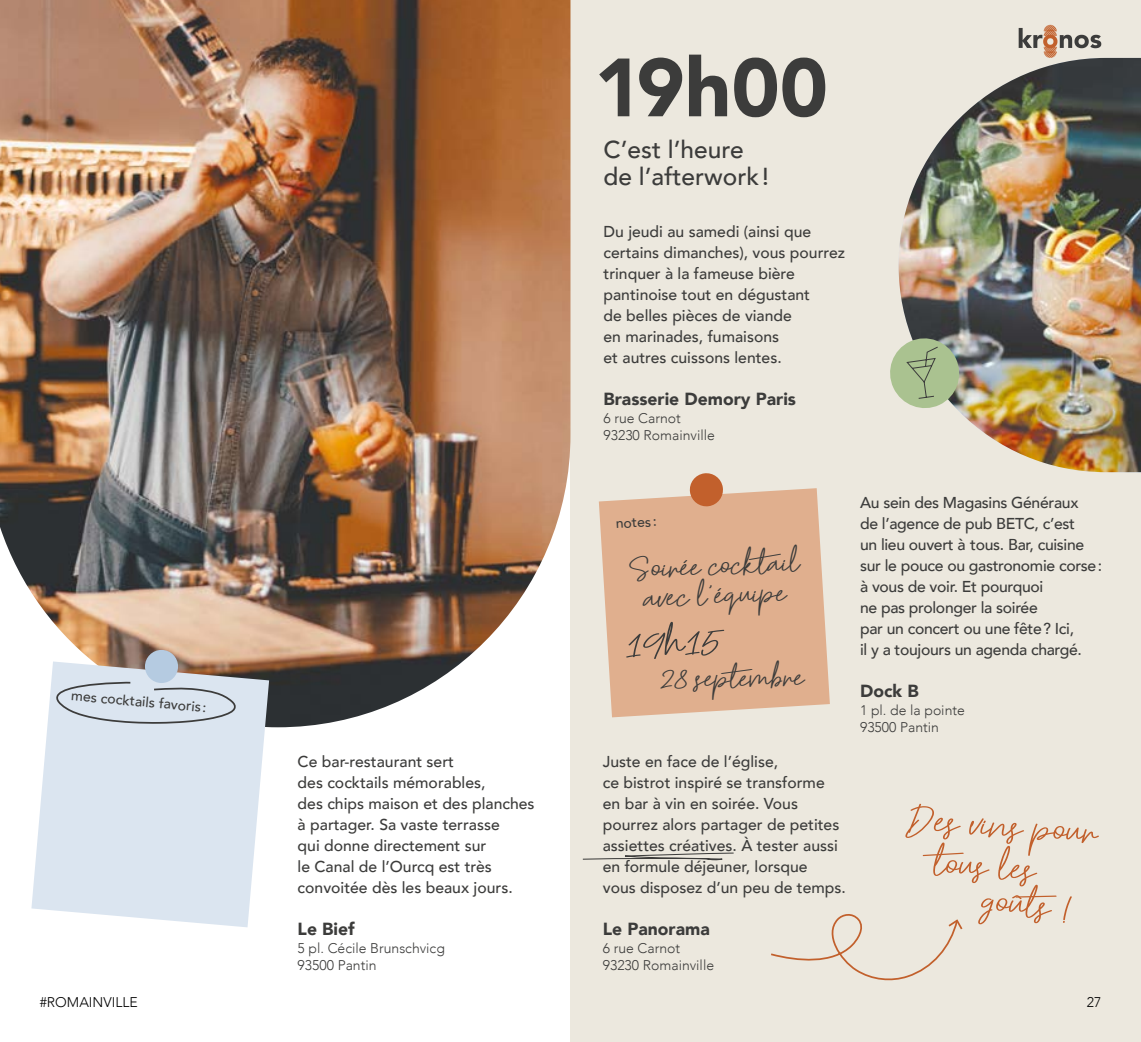
<style>
.page{position:relative;width:1141px;height:1042px;background:#fff}
.page>*{position:absolute;margin:0;border:0;box-sizing:border-box;transform-origin:0 0}
.t1{font:900 81.55px "Avenir";color:#3c3c3b}
.t2{font:39.73px/41.5px "Hesterica";color:#c2602c;scale:1.39 1}
.t3{font:39.38px "Hesterica";color:#3c3c3b;scale:1.39 1}
.t4{font:31.5px/29.8px "Hesterica";color:#3c3c3b;text-align:center;scale:1.39 1}
.t5{font:30.45px "Hesterica";color:#3c3c3b;scale:1.39 1}
.t6{font:500 24.5px/26.2px "Avenir";color:#3c3c3b}
.t7{font:900 17.5px "Avenir";color:#3c3c3b}
.t8{font:500 15.75px/21px "Avenir";color:#3c3c3b}
.t9{font:500 15.75px/21px "Avenir";letter-spacing:-.02em;color:#3c3c3b}
.t10{font:300 14px/17.5px "Avenir";color:#3c3c3b}
.t11{font:500 14px "Avenir";color:#3c3c3b}
.t12{font:300 14px "Avenir";color:#000}
</style>
<div class="page">
<div style="left:570px;top:0;width:571px;height:1042px;background:#ece8de"></div>
<img style="left:0;top:0;width:570px;height:727px">
<img style="left:899px;top:58px;width:242px;height:414px">
<svg style="left:599px;top:488px;width:231px;height:229px;background:#e1b496"></svg>
<svg style="left:689px;top:473px;width:35px;height:34px"></svg>
<svg style="left:890px;top:333px;width:74px;height:80px"></svg>
<svg style="left:771px;top:914px;width:192px;height:67px"></svg>
<svg style="left:582px;top:852px;width:152px;height:8px"></svg>
<svg style="left:31px;top:661px;width:238px;height:266px;background:#dce3ec"></svg>
<div style="left:145px;top:650px;width:33px;height:33px;background:#b5cbe1;border-radius:50%"></div>
<svg style="left:25px;top:681px;width:213px;height:43px;background:#d4dce5"></svg>
<svg style="left:1019px;top:25px;width:82px;height:33px"></svg>
<h1 class="t1" style="left:594px;top:18px;width:235px">19h00</h1>
<h3 class="t6" style="left:603px;top:135px;width:167px">C’est l’heure de l’afterwork!</h3>
<p class="t11" style="left:72px;top:683px;width:137px;rotate:5deg">mes cocktails favoris :</p>
<p class="t8" style="left:298px;top:750px;width:238px">Ce bar-restaurant sert<br>des cocktails mémorables,<br>des chips maison et des planches à partager. Sa vaste terrasse<br>qui donne directement sur<br>le Canal de l’Ourcq est très convoitée dès les beaux jours.</p>
<p class="t7" style="left:298px;top:914px;width:59px">Le Bief</p>
<p class="t10" style="left:298px;top:939px;width:149px">5 pl. Cécile Brunschvicg<br>93500 Pantin</p>
<p class="t8" style="left:603px;top:220px;width:243px">Du jeudi au samedi (ainsi que certains dimanches), vous pourrez trinquer à la fameuse bière pantinoise tout en dégustant<br>de belles pièces de viande<br>en marinades, fumaisons<br>et autres cuissons lentes.</p>
<p class="t7" style="left:603px;top:384px;width:194px">Brasserie Demory Paris</p>
<p class="t10" style="left:603px;top:409px;width:113px">6 rue Carnot<br>93230 Romainville</p>
<p class="t11" style="left:615px;top:511px;width:42px;rotate:-4deg">notes :</p>
<h3 class="t4" style="left:627px;top:548px;width:125px;rotate:-3deg">Soirée cocktail avec l'équipe</h3>
<h3 class="t3" style="left:625px;top:613px;width:70px;rotate:-2deg">19h15</h3>
<h3 class="t5" style="left:660px;top:653px;width:105px">28 septembre</h3>
<p class="t8" style="left:603px;top:750px;width:245px">Juste en face de l’église,<br>ce bistrot inspiré se transforme en bar à vin en soirée. Vous pourrez alors partager de petites assiettes créatives. À tester aussi en formule déjeuner, lorsque<br>vous disposez d’un peu de temps.</p>
<p class="t7" style="left:603px;top:914px;width:108px">Le Panorama</p>
<p class="t10" style="left:603px;top:939px;width:113px">6 rue Carnot<br>93230 Romainville</p>
<p class="t9" style="left:860px;top:491px;width:243px">Au sein des Magasins Généraux<br>de l’agence de pub BETC, c’est<br>un lieu ouvert à tous. Bar, cuisine sur le pouce ou gastronomie corse: à vous de voir. Et pourquoi<br>ne pas prolonger la soirée<br>par un concert ou une fête? Ici,<br>il y a toujours un agenda chargé.</p>
<p class="t7" style="left:860px;top:676px;width:60px">Dock B</p>
<p class="t10" style="left:860px;top:701px;width:106px">1 pl. de la pointe<br>93500 Pantin</p>
<h2 class="t2" style="left:939px;top:791px;width:118px;text-indent:-31px;rotate:4deg">Des vins pour tous les</h2>
<h2 class="t2" style="left:985px;top:870px;width:66px;rotate:6deg">goûts !</h2>
<p class="t12" style="left:40px;top:994px;width:100px">#ROMAINVILLE</p>
<p class="t12" style="left:1087px;top:994px;width:16px">27</p>
</div>
